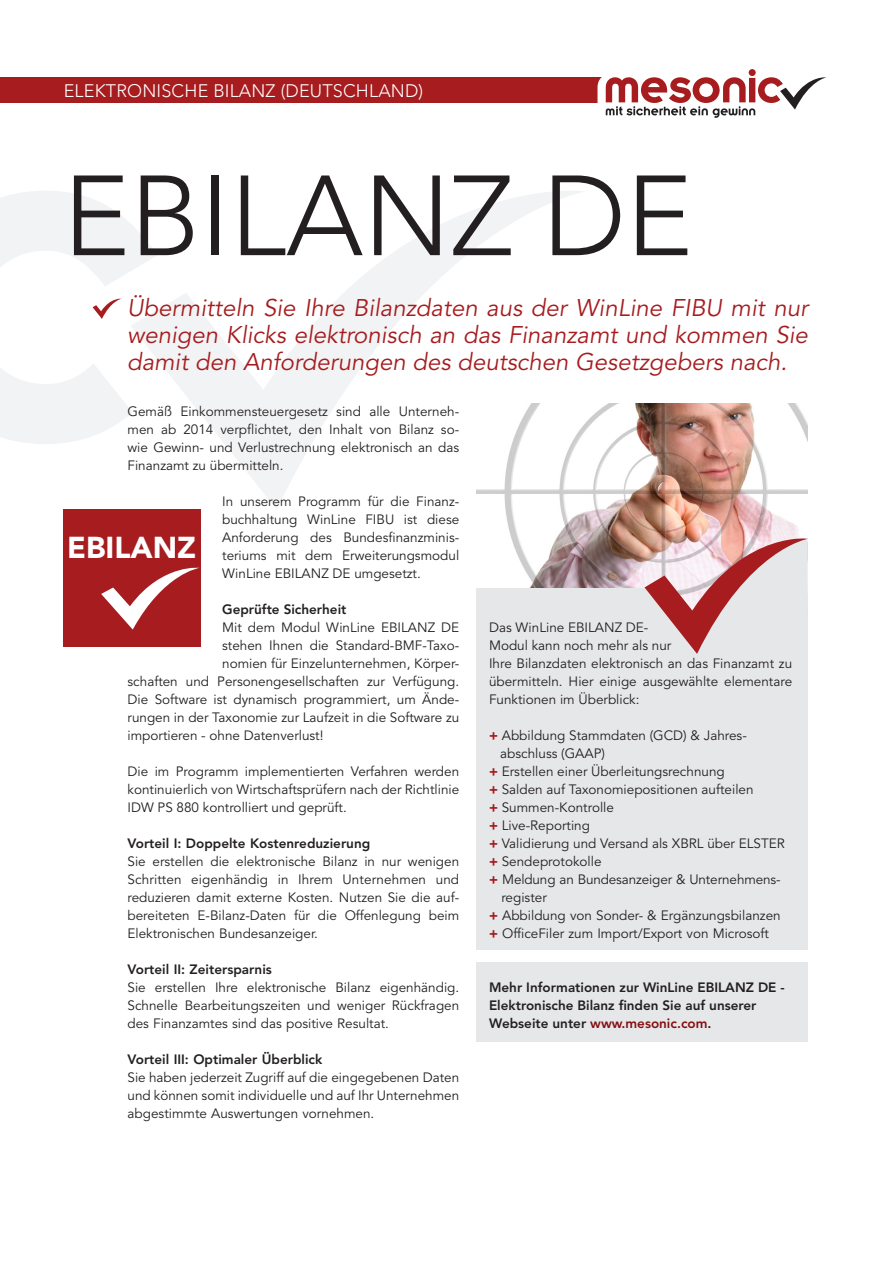
<style>
.page{position:relative;width:893px;height:1263px;background:#fff}
.page>*{position:absolute;margin:0;border:0;box-sizing:border-box;transform-origin:0 0}
.t1{font:300 112.5px "Avenir LT Pro";color:#231f20}
.t2{font:900 30px "Avenir LT Pro";color:#fff}
.t3{font:italic 24px/27px "Avenir LT Pro";color:#a61c1f;text-align:justify}
.t4{font:300 18px "Avenir LT Pro";letter-spacing:.01em;color:#fff}
.t5{font:13.5px/18px "Avenir LT Pro";color:#231f20;text-align:justify}
.t6{font:800 13.5px/18px "Avenir LT Pro";color:#231f20}
.s1{font-weight:900;color:#a61c1f}
.s2{color:#850e11}
</style>
<div class="page">
<div style="left:0;top:77px;width:603px;height:26px;background:#a61c1f"></div>
<svg style="left:597px;top:69px;width:229px;height:49px"></svg>
<svg style="left:158px;top:191px;width:424px;height:318px"></svg>
<svg style="left:0;top:191px;width:158px;height:253px"></svg>
<div style="left:476px;top:404px;width:332px;height:545px;background:#e6e7e9"></div>
<img style="left:476px;top:404px;width:331px;height:184px">
<svg style="left:644px;top:528px;width:164px;height:126px"></svg>
<div style="left:63px;top:509px;width:138px;height:138px;background:#a61c1f"></div>
<svg style="left:101px;top:567px;width:99px;height:63px"></svg>
<div style="left:476px;top:962px;width:332px;height:79px;background:#e6e7e9"></div>
<p class="t4" style="left:64px;top:80px;width:361px">ELEKTRONISCHE BILANZ (DEUTSCHLAND)</p>
<p class="t1" style="left:63px;top:150px;width:631px">EBILANZ DE</p>
<p class="t3" style="left:127px;top:295px;width:682px">Übermitteln Sie Ihre Bilanzdaten aus der WinLine FIBU mit nur wenigen Klicks elektronisch an das Finanzamt und kommen Sie damit den Anforderungen des deutschen Gesetzgebers nach.</p>
<p class="t5" style="left:128px;top:402px;width:333px">Gemäß Einkommensteuergesetz sind alle Unterneh&shy;men ab 2014 verpflichtet, den Inhalt von Bilanz so&shy;wie Gewinn- und Verlustrechnung elektronisch an das Finanzamt zu übermitteln.</p>
<p class="t5" style="left:222px;top:492px;width:239px">In unserem Programm für die Finanz&shy;buchhaltung WinLine FIBU ist diese Anforderung des Bundesfinanzminis&shy;teriums mit dem Erweiterungsmodul WinLine EBILANZ DE umgesetzt.</p>
<p class="t6" style="left:222px;top:600px;width:126px">Geprüfte Sicherheit</p>
<p class="t5" style="left:222px;top:618px;width:239px">Mit dem Modul WinLine EBILANZ DE</p>
<p class="t5" style="left:222px;top:636px;width:239px">stehen Ihnen die Standard-BMF-Taxo-</p>
<p class="t5" style="left:222px;top:654px;width:239px">nomien für Einzelunternehmen, Körper-</p>
<p class="t5" style="left:128px;top:672px;width:333px">schaften und Personengesellschaften zur Verfügung.</p>
<p class="t5" style="left:128px;top:690px;width:333px">Die Software ist dynamisch programmiert, um Ände-</p>
<p class="t5" style="left:128px;top:708px;width:333px">rungen in der Taxonomie zur Laufzeit in die Software zu</p>
<p class="t5" style="left:128px;top:726px;width:197px">importieren - ohne Datenverlust!</p>
<p class="t5" style="left:128px;top:762px;width:333px">Die im Programm implementierten Verfahren werden kontinuierlich von Wirtschaftsprüfern nach der Richtlinie IDW PS 880 kontrolliert und geprüft.</p>
<p class="t6" style="left:128px;top:834px;width:244px">Vorteil I: Doppelte Kostenreduzierung</p>
<p class="t5" style="left:128px;top:852px;width:333px">Sie erstellen die elektronische Bilanz in nur wenigen Schritten eigenhändig in Ihrem Unternehmen und reduzieren damit externe Kosten. Nutzen Sie die auf&shy;bereiteten E-Bilanz-Daten für die Offenlegung beim Elektronischen Bundesanzeiger.</p>
<p class="t6" style="left:128px;top:960px;width:146px">Vorteil II: Zeitersparnis</p>
<p class="t5" style="left:128px;top:978px;width:333px">Sie erstellen Ihre elektronische Bilanz eigenhändig.<br>Schnelle Bearbeitungszeiten und weniger Rückfragen des Finanzamtes sind das positive Resultat.</p>
<p class="t6" style="left:128px;top:1050px;width:196px">Vorteil III: Optimaler Überblick</p>
<p class="t5" style="left:128px;top:1068px;width:333px">Sie haben jederzeit Zugriff auf die eingegebenen Daten und können somit individuelle und auf Ihr Unternehmen abgestimmte Auswertungen vornehmen.</p>
<p class="t2" style="left:67px;top:529px;width:130px">EBILANZ</p>
<p class="t5" style="left:489px;top:618px;width:161px">Das WinLine EBILANZ DE-</p>
<p class="t5" style="left:489px;top:636px;width:184px">Modul kann noch mehr als nur</p>
<p class="t5" style="left:489px;top:654px;width:305px">Ihre Bilanzdaten elektronisch an das Finanzamt zu übermitteln. Hier einige ausgewählte elementare Funktionen im Überblick:</p>
<p class="t5" style="left:500px;top:726px;width:248px;text-indent:-11px"><span class="s1">+</span> Abbildung Stammdaten (GCD) &amp; Jahres&shy;abschluss (GAAP)</p>
<p class="t5" style="left:489px;top:762px;width:237px"><span class="s1">+</span> Erstellen einer Überleitungsrechnung</p>
<p class="t5" style="left:489px;top:780px;width:266px"><span class="s1">+</span> Salden auf Taxonomiepositionen aufteilen</p>
<p class="t5" style="left:489px;top:798px;width:127px"><span class="s1">+</span> Summen-Kontrolle</p>
<p class="t5" style="left:489px;top:816px;width:102px"><span class="s1">+</span> Live-Reporting</p>
<p class="t5" style="left:489px;top:834px;width:297px"><span class="s1">+</span> Validierung und Versand als XBRL über ELSTER</p>
<p class="t5" style="left:489px;top:852px;width:114px"><span class="s1">+</span> Sendeprotokolle</p>
<p class="t5" style="left:501px;top:870px;width:281px;text-indent:-12px"><span class="s1">+</span> Meldung an Bundesanzeiger &amp; Unternehmens&shy;register</p>
<p class="t5" style="left:489px;top:906px;width:293px"><span class="s1">+</span> Abbildung von Sonder- &amp; Ergänzungsbilanzen</p>
<p class="t5" style="left:489px;top:924px;width:281px"><span class="s1">+</span> OfficeFiler zum Import/Export von Microsoft</p>
<p class="t6" style="left:489px;top:978px;width:297px">Mehr Informationen zur WinLine EBILANZ DE -<br>Elektronische Bilanz finden Sie auf unserer<br>Webseite unter <span class="s2">www.mesonic.com</span>.</p>
</div>
